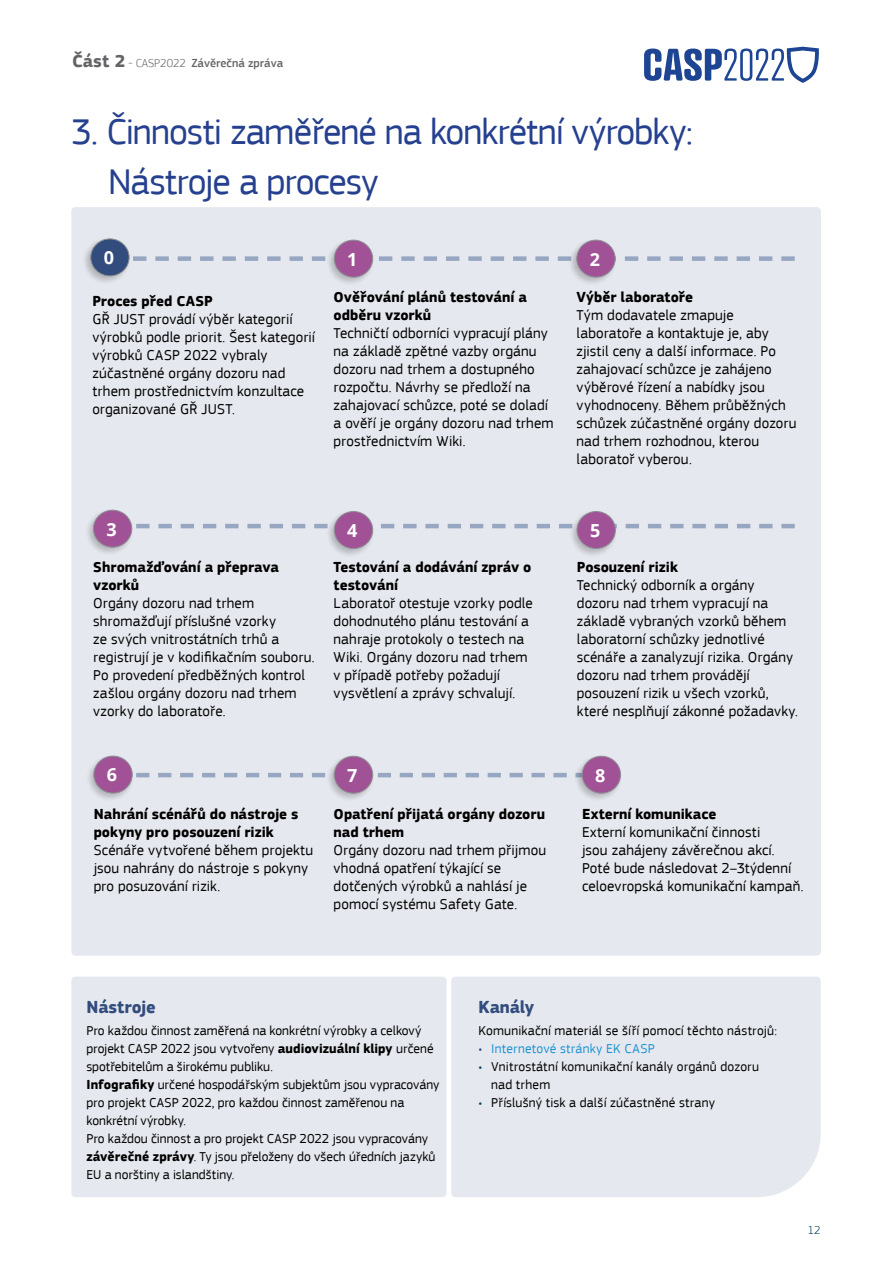
<style>
.page{position:relative;width:893px;height:1263px;background:#fff}
.page>*{position:absolute;margin:0;border:0;box-sizing:border-box;transform-origin:0 0}
.t1{font:37.5px/49.5px "EC Square Sans Pro";letter-spacing:-.025em;color:#25408f}
.t2{font:700 18px "EC Square Sans Pro";letter-spacing:-.01em;color:#314c7d}
.t3{font:700 18px "Open Sans";color:#fff}
.t4{font:15px/18px "EC Square Sans Pro";letter-spacing:.01em;color:#000}
.t5{font:700 15px/18px "EC Square Sans Pro";color:#000}
.t6{font:13.5px/18px "EC Square Sans Pro";letter-spacing:.005em;color:#000}
.t7{font:13.5px "EC Square Sans Pro";letter-spacing:.02em;color:#2194d2}
.t8{font:500 12px "EC Square Sans Pro";color:#636466}
.t9{font:300 12px "EC Square Sans Pro";color:#02405d}
.s1{font-weight:700;font-size:18px}
.s2{font-weight:300}
.s3{font-weight:700}
.s4{color:#314c7d}
.s5{color:#02405d}
</style>
<div class="page">
<div style="left:71px;top:207px;width:750px;height:749px;background:#e6e8ef;border-radius:4px"></div>
<div style="left:71px;top:977px;width:376px;height:220px;background:#e6e8ef;border-radius:4px"></div>
<div style="left:451px;top:977px;width:370px;height:220px;background:#e6e8ef"></div>
<svg style="left:136px;top:524px;width:659px;height:4px"></svg>
<svg style="left:136px;top:773px;width:431px;height:4px"></svg>
<svg style="left:133px;top:256px;width:662px;height:5px"></svg>
<div style="left:82px;top:237px;width:49px;height:48px;background:#000;opacity:.22"></div>
<div style="left:91px;top:239px;width:38px;height:37px;background:#314c7d;border-radius:50%"></div>
<div style="left:91px;top:239px;width:38px;height:37px;border:1px solid #8d9193;border-radius:50%"></div>
<div style="left:85px;top:508px;width:49px;height:48px;background:#000;opacity:.22"></div>
<div style="left:93px;top:510px;width:39px;height:37px;background:#a15297;border-radius:50%"></div>
<div style="left:93px;top:510px;width:39px;height:37px;border:1px solid #8d9193;border-radius:50%"></div>
<div style="left:325px;top:238px;width:50px;height:48px;background:#000;opacity:.22"></div>
<div style="left:334px;top:240px;width:39px;height:37px;background:#a15297;border-radius:50%"></div>
<div style="left:334px;top:240px;width:39px;height:37px;border:1px solid #8d9193;border-radius:50%"></div>
<div style="left:325px;top:509px;width:50px;height:48px;background:#000;opacity:.22"></div>
<div style="left:334px;top:511px;width:39px;height:37px;background:#a15297;border-radius:50%"></div>
<div style="left:334px;top:511px;width:39px;height:38px;border:1px solid #8d9193;border-radius:50%"></div>
<div style="left:568px;top:238px;width:49px;height:48px;background:#000;opacity:.22"></div>
<div style="left:577px;top:240px;width:38px;height:37px;background:#a15297;border-radius:50%"></div>
<div style="left:577px;top:240px;width:38px;height:37px;border:1px solid #8d9193;border-radius:50%"></div>
<div style="left:568px;top:509px;width:50px;height:48px;background:#000;opacity:.22"></div>
<div style="left:577px;top:511px;width:38px;height:37px;background:#a15297;border-radius:50%"></div>
<div style="left:577px;top:511px;width:38px;height:38px;border:1px solid #8d9193;border-radius:50%"></div>
<div style="left:85px;top:754px;width:50px;height:48px;background:#000;opacity:.22"></div>
<div style="left:94px;top:756px;width:38px;height:37px;background:#a15297;border-radius:50%"></div>
<div style="left:94px;top:756px;width:38px;height:37px;border:1px solid #8d9193;border-radius:50%"></div>
<div style="left:325px;top:754px;width:50px;height:48px;background:#000;opacity:.22"></div>
<div style="left:334px;top:756px;width:39px;height:37px;background:#a15297;border-radius:50%"></div>
<div style="left:334px;top:756px;width:39px;height:37px;border:1px solid #8d9193;border-radius:50%"></div>
<div style="left:573px;top:754px;width:50px;height:48px;background:#000;opacity:.22"></div>
<div style="left:582px;top:756px;width:39px;height:37px;background:#a15297;border-radius:50%"></div>
<div style="left:582px;top:756px;width:39px;height:37px;border:1px solid #8d9193;border-radius:50%"></div>
<svg style="left:644px;top:47px;width:175px;height:36px"></svg>
<p class="t8" style="left:72px;top:56px;width:212px"><span class="s1">Část 2</span> <span class="s2">- CASP2022</span> Závěrečná zpráva</p>
<h1 class="t1" style="left:108px;top:107px;width:587px;text-indent:-37px">3. Činnosti zaměřené na konkrétní výrobky:<br>Nástroje a procesy</h1>
<p class="t3" style="left:104px;top:245px;width:12px">0</p>
<p class="t5" style="left:92px;top:293px;width:122px">Proces před CASP</p>
<p class="t4" style="left:92px;top:310px;width:224px">GŘ JUST provádí výběr kategorií výrobků podle priorit. Šest kategorií výrobků CASP 2022 vybraly zúčastněné orgány dozoru nad trhem prostřednictvím konzultace organizované GŘ JUST.</p>
<p class="t3" style="left:347px;top:246px;width:12px">1</p>
<p class="t5" style="left:334px;top:288px;width:195px">Ověřování plánů testování a odběru vzorků</p>
<p class="t4" style="left:334px;top:324px;width:222px">Techničtí odborníci vypracují plány na základě zpětné vazby orgánu dozoru nad trhem a dostupného rozpočtu. Návrhy se předloží na zahajovací schůzce, poté se doladí a ověří je orgány dozoru nad trhem prostřednictvím Wiki.</p>
<p class="t3" style="left:590px;top:246px;width:12px">2</p>
<p class="t5" style="left:577px;top:288px;width:118px">Výběr laboratoře</p>
<p class="t4" style="left:577px;top:306px;width:221px">Tým dodavatele zmapuje laboratoře a kontaktuje je, aby zjistil ceny a další informace. Po zahajovací schůzce je zahájeno výběrové řízení a nabídky jsou vyhodnoceny. Během průběžných schůzek zúčastněné orgány dozoru nad trhem rozhodnou, kterou laboratoř vyberou.</p>
<p class="t3" style="left:106px;top:516px;width:12px">3</p>
<p class="t5" style="left:93px;top:558px;width:187px">Shromažďování a přeprava vzorků</p>
<p class="t4" style="left:93px;top:594px;width:223px">Orgány dozoru nad trhem shromažďují příslušné vzorky<br>ze svých vnitrostátních trhů a registrují je v kodifikačním souboru.<br>Po provedení předběžných kontrol zašlou orgány dozoru nad trhem vzorky do laboratoře.</p>
<p class="t3" style="left:347px;top:518px;width:12px">4</p>
<p class="t5" style="left:334px;top:558px;width:199px">Testování a dodávání zpráv o testování</p>
<p class="t4" style="left:334px;top:594px;width:201px">Laboratoř otestuje vzorky podle dohodnutého plánu testování a nahraje protokoly o testech na<br>Wiki. Orgány dozoru nad trhem v případě potřeby požadují vysvětlení a zprávy schvalují.</p>
<p class="t3" style="left:590px;top:518px;width:12px">5</p>
<p class="t5" style="left:577px;top:558px;width:103px">Posouzení rizik</p>
<p class="t4" style="left:577px;top:576px;width:223px">Technický odborník a orgány dozoru nad trhem vypracují na základě vybraných vzorků během laboratorní schůzky jednotlivé scénáře a zanalyzují rizika. Orgány dozoru nad trhem provádějí posouzení rizik u všech vzorků, které nesplňují zákonné požadavky.</p>
<p class="t3" style="left:107px;top:762px;width:12px">6</p>
<p class="t5" style="left:94px;top:806px;width:206px">Nahrání scénářů do nástroje s pokyny pro posouzení rizik</p>
<p class="t4" style="left:94px;top:841px;width:221px">Scénáře vytvořené během projektu jsou nahrány do nástroje s pokyny pro posuzování rizik.</p>
<p class="t3" style="left:347px;top:762px;width:12px">7</p>
<p class="t3" style="left:595px;top:762px;width:12px">8</p>
<p class="t5" style="left:334px;top:806px;width:213px">Opatření přijatá orgány dozoru nad trhem</p>
<p class="t4" style="left:334px;top:841px;width:214px">Orgány dozoru nad trhem přijmou vhodná opatření týkající se dotčených výrobků a nahlásí je pomocí systému Safety Gate.</p>
<p class="t5" style="left:582px;top:806px;width:136px">Externí komunikace</p>
<p class="t4" style="left:582px;top:823px;width:223px">Externí komunikační činnosti<br>jsou zahájeny závěrečnou akcí.<br>Poté bude následovat 2–3týdenní celoevropská komunikační kampaň.</p>
<p class="t2" style="left:86px;top:996px;width:71px">Nástroje</p>
<p class="t6" style="left:86px;top:1022px;width:355px">Pro každou činnost zaměřená na konkrétní výrobky a celkový projekt CASP 2022 jsou vytvořeny <span class="s3">audiovizuální klipy</span> určené spotřebitelům a širokému publiku.<br><span class="s3">Infografiky</span> určené hospodářským subjektům jsou vypracovány pro projekt CASP 2022, pro každou činnost zaměřenou na konkrétní výrobky.<br>Pro každou činnost a pro projekt CASP 2022 jsou vypracovány <span class="s3">závěrečné zprávy</span>. Ty jsou přeloženy do všech úředních jazyků EU a norštiny a islandštiny.</p>
<p class="t6" style="left:479px;top:1022px;width:300px">Komunikační materiál se šíří pomocí těchto nástrojů:</p>
<p class="t2" style="left:479px;top:996px;width:57px">Kanály</p>
<p class="t7" style="left:479px;top:1041px;width:178px"><span class="s4">•</span> Internetové stránky EK CASP</p>
<p class="t6" style="left:491px;top:1058px;width:269px;text-indent:-13px"><span class="s5">•</span> Vnitrostátní komunikační kanály orgánů dozoru nad trhem</p>
<p class="t6" style="left:479px;top:1094px;width:238px"><span class="s5">•</span> Příslušný tisk a další zúčastněné strany</p>
<p class="t9" style="left:808px;top:1223px;width:14px">12</p>
</div>
